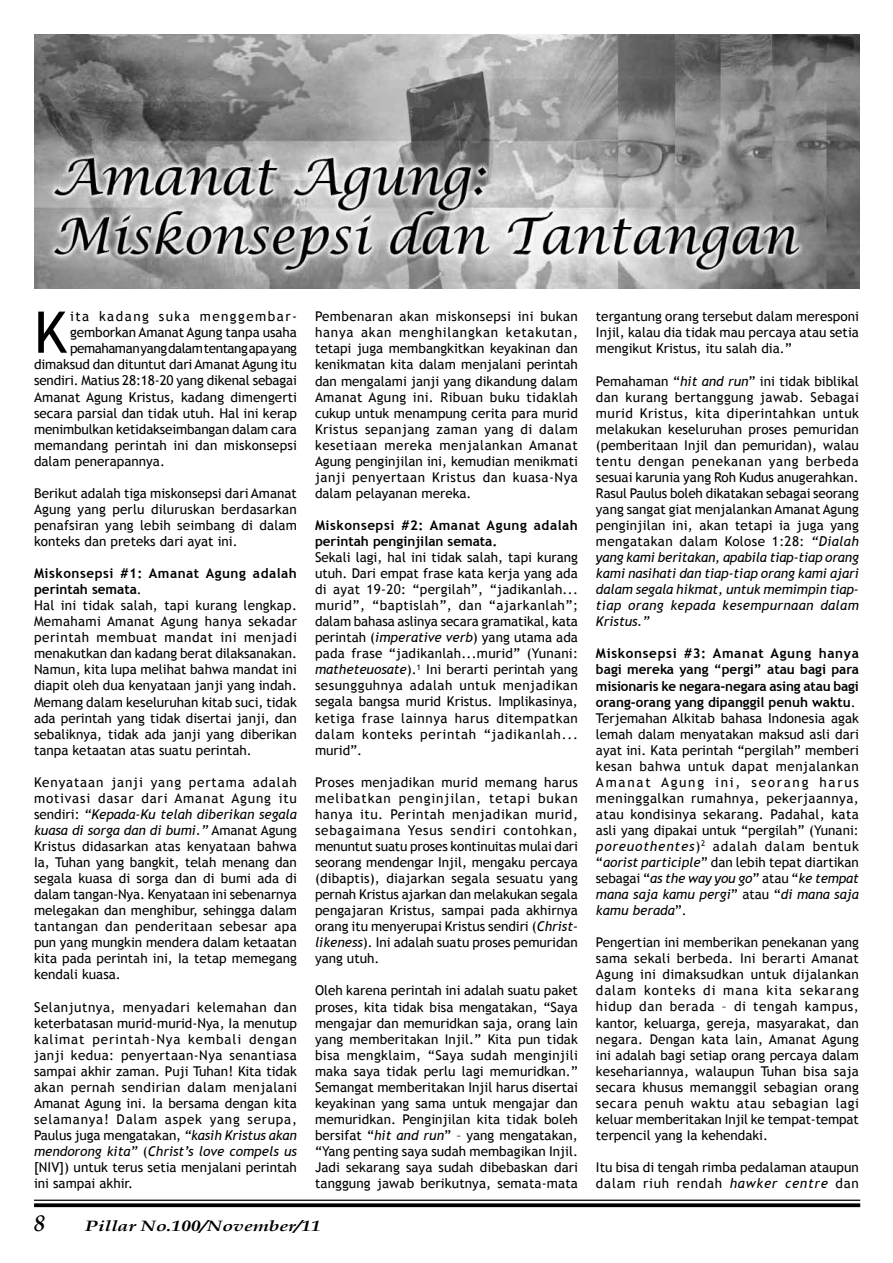
<style>
.page{position:relative;width:893px;height:1263px;background:#fff}
.page>*{position:absolute;margin:0;border:0;box-sizing:border-box;transform-origin:0 0}
.t1{font:57.45px "Trebuchet MS";color:#000}
.t2{font:italic 700 22.5px "Book Antiqua";color:#000}
.t3{font:italic 700 15px "Book Antiqua";color:#000;scale:1.3 1}
.t4{font:13.5px/16px "Trebuchet MS";color:#000;text-align:justify}
.t5{font:700 13.5px/16px "Trebuchet MS";letter-spacing:.04em;color:#000}
.t6{font:13.5px "Trebuchet MS";letter-spacing:-.035em;color:#000}
.t7{font:13.5px "Trebuchet MS";letter-spacing:.105em;color:#000}
.s1{font-weight:700}
.s2{font-style:italic}
</style>
<div class="page">
<hr style="left:34px;top:1199px;width:826px;height:2px;background:#000">
<svg style="left:34px;top:1203px;width:826px;height:4px;background:#181818"></svg>
<img style="left:34px;top:34px;width:825px;height:255px">
<h1 class="t1" style="left:34px;top:299px;width:35px">K</h1>
<p class="t7" style="left:70px;top:308px;width:228px">ita kadang suka menggembar-</p>
<p class="t4" style="left:70px;top:325px;width:228px">gemborkan Amanat Agung tanpa usaha</p>
<p class="t6" style="left:70px;top:341px;width:229px">pemahaman yang dalam tentang apa yang</p>
<p class="t4" style="left:34px;top:357px;width:264px">dimaksud dan dituntut dari Amanat Agung itu</p>
<p class="t4" style="left:34px;top:373px;width:264px">sendiri. Matius 28:18-20 yang dikenal sebagai</p>
<p class="t4" style="left:34px;top:389px;width:264px">Amanat Agung Kristus, kadang dimengerti</p>
<p class="t4" style="left:34px;top:405px;width:264px">secara parsial dan tidak utuh. Hal ini kerap</p>
<p class="t4" style="left:34px;top:421px;width:264px">menimbulkan ketidakseimbangan dalam cara</p>
<p class="t4" style="left:34px;top:437px;width:264px">memandang perintah ini dan miskonsepsi</p>
<p class="t4" style="left:34px;top:453px;width:132px">dalam penerapannya.</p>
<p class="t4" style="left:34px;top:485px;width:264px">Berikut adalah tiga miskonsepsi dari Amanat Agung yang perlu diluruskan berdasarkan penafsiran yang lebih seimbang di dalam konteks dan preteks dari ayat ini.</p>
<p class="t4" style="left:34px;top:565px;width:264px;text-align:left"><span class="s1">Miskonsepsi #1: Amanat Agung adalah perintah semata</span>.<br>Hal ini tidak salah, tapi kurang lengkap.<br>Memahami Amanat Agung hanya sekadar perintah membuat mandat ini menjadi menakutkan dan kadang berat dilaksanakan.<br>Namun, kita lupa melihat bahwa mandat ini diapit oleh dua kenyataan janji yang indah.<br>Memang dalam keseluruhan kitab suci, tidak ada perintah yang tidak disertai janji, dan sebaliknya, tidak ada janji yang diberikan tanpa ketaatan atas suatu perintah.</p>
<p class="t4" style="left:34px;top:774px;width:264px">Kenyataan janji yang pertama adalah motivasi dasar dari Amanat Agung itu sendiri: <span class="s2">“Kepada-Ku telah diberikan segala kuasa di sorga dan di bumi.”</span> Amanat Agung Kristus didasarkan atas kenyataan bahwa Ia, Tuhan yang bangkit, telah menang dan segala kuasa di sorga dan di bumi ada di dalam tangan-Nya. Kenyataan ini sebenarnya melegakan dan menghibur, sehingga dalam tantangan dan penderitaan sebesar apa pun yang mungkin mendera dalam ketaatan kita pada perintah ini, Ia tetap memegang kendali kuasa.</p>
<p class="t4" style="left:34px;top:999px;width:264px">Selanjutnya, menyadari kelemahan dan keterbatasan murid-murid-Nya, Ia menutup kalimat perintah-Nya kembali dengan janji kedua: penyertaan-Nya senantiasa sampai akhir zaman. Puji Tuhan! Kita tidak akan pernah sendirian dalam menjalani Amanat Agung ini. Ia bersama dengan kita selamanya! Dalam aspek yang serupa, Paulus juga mengatakan, <span class="s2">“kasih Kristus akan mendorong kita”</span> (<span class="s2">Christ’s love compels us </span>[NIV]) untuk terus setia menjalani perintah ini sampai akhir.</p>
<p class="t4" style="left:315px;top:309px;width:264px">Pembenaran akan miskonsepsi ini bukan hanya akan menghilangkan ketakutan, tetapi juga membangkitkan keyakinan dan kenikmatan kita dalam menjalani perintah dan mengalami janji yang dikandung dalam Amanat Agung ini. Ribuan buku tidaklah cukup untuk menampung cerita para murid Kristus sepanjang zaman yang di dalam kesetiaan mereka menjalankan Amanat Agung penginjilan ini, kemudian menikmati janji penyertaan Kristus dan kuasa-Nya dalam pelayanan mereka.</p>
<p class="t5" style="left:315px;top:517px;width:264px">Miskonsepsi #2: Amanat Agung adalah perintah penginjilan semata.</p>
<p class="t4" style="left:315px;top:549px;width:264px">Sekali lagi, hal ini tidak salah, tapi kurang utuh. Dari empat frase kata kerja yang ada di ayat 19-20: “pergilah”, “jadikanlah... murid”, “baptislah”, dan “ajarkanlah”; dalam bahasa aslinya secara gramatikal, kata perintah (<span class="s2">imperative verb</span>) yang utama ada pada frase “jadikanlah...murid” (Yunani: <span class="s2">matheteuosate</span>).<sup>1</sup> Ini berarti perintah yang sesungguhnya adalah untuk menjadikan segala bangsa murid Kristus. Implikasinya, ketiga frase lainnya harus ditempatkan dalam konteks perintah “jadikanlah... murid”.</p>
<p class="t4" style="left:315px;top:774px;width:264px">Proses menjadikan murid memang harus melibatkan penginjilan, tetapi bukan hanya itu. Perintah menjadikan murid, sebagaimana Yesus sendiri contohkan, menuntut suatu proses kontinuitas mulai dari seorang mendengar Injil, mengaku percaya (dibaptis), diajarkan segala sesuatu yang pernah Kristus ajarkan dan melakukan segala pengajaran Kristus, sampai pada akhirnya orang itu menyerupai Kristus sendiri (<span class="s2">Christ&shy;likeness</span>). Ini adalah suatu proses pemuridan yang utuh.</p>
<p class="t4" style="left:315px;top:983px;width:264px">Oleh karena perintah ini adalah suatu paket proses, kita tidak bisa mengatakan, “Saya mengajar dan memuridkan saja, orang lain yang memberitakan Injil.” Kita pun tidak bisa mengklaim, “Saya sudah menginjili maka saya tidak perlu lagi memuridkan.” Semangat memberitakan Injil harus disertai keyakinan yang sama untuk mengajar dan memuridkan. Penginjilan kita tidak boleh bersifat “<span class="s2">hit and run</span>” – yang mengatakan, “Yang penting saya sudah membagikan Injil.<br>Jadi sekarang saya sudah dibebaskan dari tanggung jawab berikutnya, semata-mata</p>
<h2 class="t2" style="left:34px;top:1210px;width:13px">8</h2>
<p class="t3" style="left:85px;top:1217px;width:183px">Pillar No.100/November/11</p>
<p class="t4" style="left:596px;top:309px;width:264px">tergantung orang tersebut dalam meresponi Injil, kalau dia tidak mau percaya atau setia mengikut Kristus, itu salah dia.”</p>
<p class="t4" style="left:596px;top:373px;width:264px">Pemahaman “<span class="s2">hit and run</span>” ini tidak biblikal dan kurang bertanggung jawab. Sebagai murid Kristus, kita diperintahkan untuk melakukan keseluruhan proses pemuridan (pemberitaan Injil dan pemuridan), walau tentu dengan penekanan yang berbeda sesuai karunia yang Roh Kudus anugerahkan.<br>Rasul Paulus boleh dikatakan sebagai seorang yang sangat giat menjalankan Amanat Agung penginjilan ini, akan tetapi ia juga yang mengatakan dalam Kolose 1:28: <span class="s2">“Dialah yang kami beritakan, apabila tiap-tiap orang kami nasihati dan tiap-tiap orang kami ajari dalam segala hikmat, untuk memimpin tiap&shy;tiap orang kepada kesempurnaan dalam Kristus.”</span></p>
<p class="t4" style="left:596px;top:646px;width:264px;text-align:left"><span class="s1">Miskonsepsi #3: Amanat Agung hanya bagi mereka yang “pergi” atau bagi para misionaris ke negara-negara asing atau bagi orang-orang yang dipanggil penuh waktu</span>.<br>Terjemahan Alkitab bahasa Indonesia agak lemah dalam menyatakan maksud asli dari ayat ini. Kata perintah “pergilah” memberi kesan bahwa untuk dapat menjalankan Amanat Agung ini, seorang harus meninggalkan rumahnya, pekerjaannya, atau kondisinya sekarang. Padahal, kata asli yang dipakai untuk “pergilah” (Yunani: <span class="s2">poreuothentes</span>)<sup>2</sup> adalah dalam bentuk “<span class="s2">aorist participle</span>” dan lebih tepat diartikan sebagai “<span class="s2">as the way you go</span>” atau “<span class="s2">ke tempat mana saja kamu pergi</span>” atau “<span class="s2">di mana saja kamu berada</span>”.<sup>3</sup></p>
<p class="t4" style="left:596px;top:935px;width:264px">Pengertian ini memberikan penekanan yang sama sekali berbeda. Ini berarti Amanat Agung ini dimaksudkan untuk dijalankan dalam konteks di mana kita sekarang hidup dan berada – di tengah kampus, kantor, keluarga, gereja, masyarakat, dan negara. Dengan kata lain, Amanat Agung ini adalah bagi setiap orang percaya dalam kesehariannya, walaupun Tuhan bisa saja secara khusus memanggil sebagian orang secara penuh waktu atau sebagian lagi keluar memberitakan Injil ke tempat-tempat terpencil yang Ia kehendaki.</p>
<p class="t4" style="left:596px;top:1159px;width:264px">Itu bisa di tengah rimba pedalaman ataupun dalam riuh rendah <span class="s2">hawker centre</span> dan</p>
</div>
